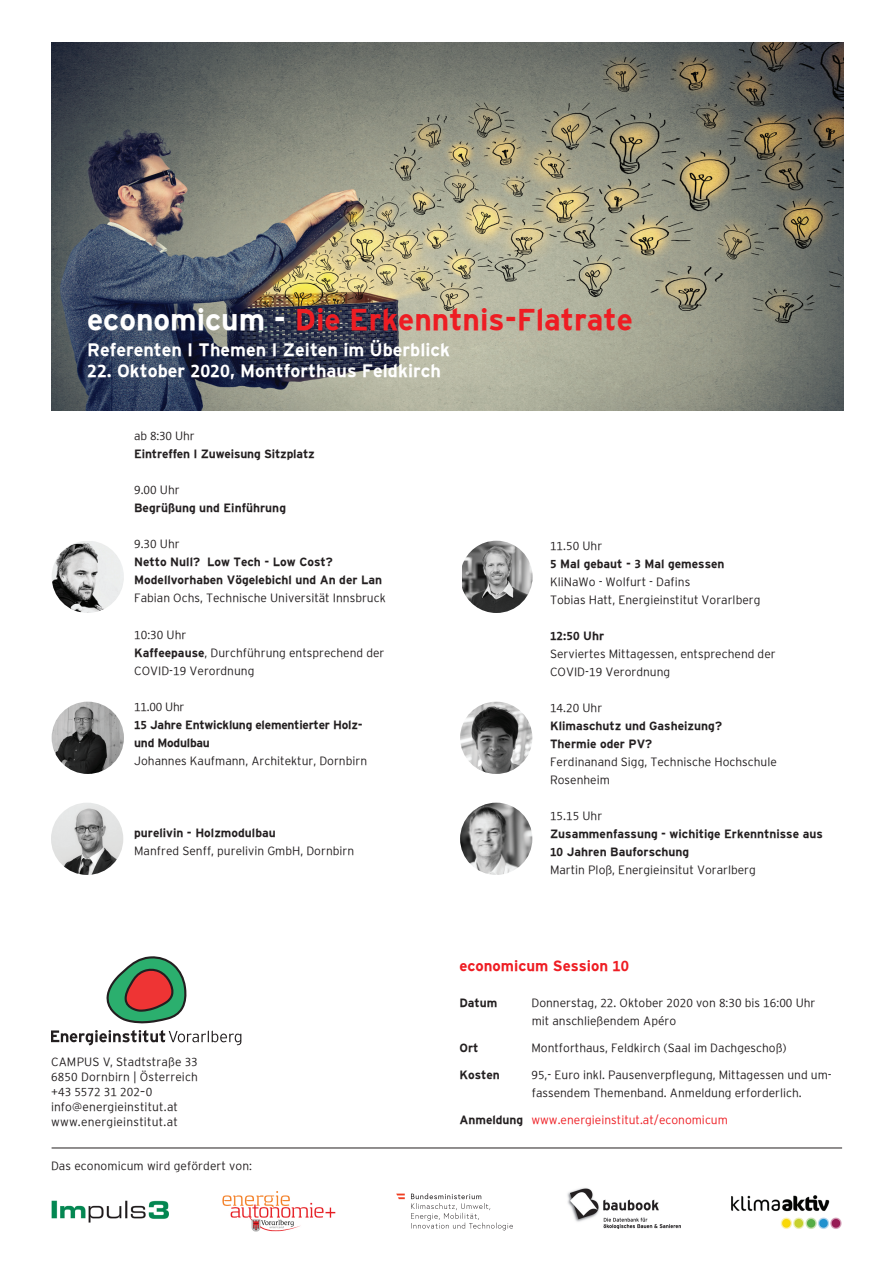
<style>
.page{position:relative;width:893px;height:1263px;background:#fff}
.page>*{position:absolute;margin:0;border:0;box-sizing:border-box;transform-origin:0 0}
.t1{font:700 30px "Energieinstitut";color:#ee1d23}
.t2{font:700 18px "Energieinstitut";color:#fff}
.t3{font:700 15px "Energieinstitut";color:#ee1d23}
.t4{font:300 12px/18px "Energieinstitut";color:#231f20}
.t5{font:700 12px/18px "Energieinstitut";color:#231f20}
.t6{font:700 12px/18px "Energieinstitut";letter-spacing:-.02em;color:#231f20}
.t7{font:300 12px "Energieinstitut";color:#ee1d23}
.s1{color:#fff}
.s2{font-weight:700}
.s3{font-weight:700;color:#231f20}
</style>
<div class="page">
<hr style="left:52px;top:1148px;width:790px;height:1px;background:#231f20">
<svg style="left:51px;top:956px;width:190px;height:89px"></svg>
<img style="left:567px;top:1188px;width:114px;height:41px">
<img style="left:731px;top:1195px;width:111px;height:34px">
<img style="left:51px;top:1201px;width:117px;height:22px">
<svg style="left:411px;top:1193px;width:102px;height:37px"></svg>
<svg style="left:396px;top:1193px;width:9px;height:6px"></svg>
<img style="left:222px;top:1191px;width:114px;height:40px">
<img style="left:52px;top:702px;width:72px;height:72px;border-radius:36px">
<img style="left:51px;top:803px;width:72px;height:72px;border-radius:36px">
<img style="left:460px;top:702px;width:72px;height:72px;border-radius:36px">
<img style="left:460px;top:803px;width:72px;height:72px;border-radius:36px">
<img style="left:462px;top:541px;width:71px;height:72px">
<img style="left:52px;top:541px;width:72px;height:72px">
<img style="left:51px;top:43px;width:793px;height:367px">
<h1 class="t1" style="left:87px;top:303px;width:547px"><span class="s1">economicum -</span> Die Erkenntnis-Flatrate</h1>
<h2 class="t2" style="left:87px;top:339px;width:364px">Referenten I Themen I Zeiten im Überblick</h2>
<h2 class="t2" style="left:87px;top:360px;width:355px">22. Oktober 2020, Montforthaus Feldkirch</h2>
<p class="t4" style="left:134px;top:427px;width:62px">ab 8:30 Uhr</p>
<p class="t5" style="left:134px;top:445px;width:182px">Eintreffen I Zuweisung Sitzplatz</p>
<p class="t4" style="left:134px;top:481px;width:47px">9.00 Uhr</p>
<p class="t5" style="left:134px;top:499px;width:153px">Begrüßung und Einführung</p>
<p class="t4" style="left:134px;top:535px;width:47px">9.30 Uhr</p>
<p class="t5" style="left:134px;top:553px;width:250px">Netto Null? Low Tech - Low Cost?<br>Modellvorhaben Vögelebichl und An der Lan</p>
<p class="t4" style="left:134px;top:589px;width:253px">Fabian Ochs, Technische Universität Innsbruck</p>
<p class="t4" style="left:134px;top:625px;width:252px">10:30 Uhr<br><span class="s2">Kaffeepause</span>, Durchführung entsprechend der<br>COVID-19 Verordnung</p>
<p class="t4" style="left:134px;top:697px;width:52px">11.00 Uhr</p>
<p class="t6" style="left:134px;top:715px;width:230px">15 Jahre Entwicklung elementierter Holz&shy;und Modulbau</p>
<p class="t4" style="left:134px;top:751px;width:235px">Johannes Kaufmann, Architektur, Dornbirn</p>
<p class="t5" style="left:134px;top:823px;width:143px">purelivin - Holzmodulbau</p>
<p class="t4" style="left:134px;top:841px;width:222px">Manfred Senff, purelivin GmbH, Dornbirn</p>
<p class="t4" style="left:51px;top:1054px;width:148px;line-height:15px">CAMPUS V, Stadtstraße 33<br>6850 Dornbirn | Österreich +43 5572 31 202–0 info@energieinstitut.at www.energieinstitut.at</p>
<p class="t4" style="left:51px;top:1157px;width:203px">Das economicum wird gefördert von:</p>
<p class="t4" style="left:550px;top:537px;width:54px">11.50 Uhr</p>
<p class="t5" style="left:550px;top:555px;width:176px">5 Mal gebaut - 3 Mal gemessen</p>
<p class="t4" style="left:550px;top:573px;width:212px">KliNaWo - Wolfurt - Dafins<br>Tobias Hatt, Energieinstitut Vorarlberg</p>
<p class="t5" style="left:550px;top:627px;width:56px">12:50 Uhr</p>
<p class="t4" style="left:550px;top:645px;width:227px">Serviertes Mittagessen, entsprechend der<br>COVID-19 Verordnung</p>
<p class="t4" style="left:550px;top:699px;width:54px">14.20 Uhr</p>
<p class="t5" style="left:550px;top:717px;width:173px">Klimaschutz und Gasheizung?<br>Thermie oder PV?</p>
<p class="t4" style="left:550px;top:753px;width:228px">Ferdinanand Sigg, Technische Hochschule<br>Rosenheim</p>
<p class="t4" style="left:550px;top:807px;width:54px">15.15 Uhr</p>
<p class="t5" style="left:550px;top:825px;width:274px">Zusammenfassung - wichitige Erkenntnisse aus<br>10 Jahren Bauforschung</p>
<p class="t4" style="left:550px;top:861px;width:207px">Martin Ploß, Energieinsitut Vorarlberg</p>
<p class="t3" style="left:459px;top:957px;width:171px">economicum Session 10</p>
<p class="t5" style="left:459px;top:994px;width:40px">Datum</p>
<p class="t4" style="left:531px;top:994px;width:286px">Donnerstag, 22. Oktober 2020 von 8:30 bis 16:00 Uhr mit anschließendem Apéro</p>
<p class="t5" style="left:459px;top:1039px;width:21px">Ort</p>
<p class="t4" style="left:531px;top:1039px;width:257px">Montforthaus, Feldkirch (Saal im Dachgeschoß)</p>
<p class="t5" style="left:459px;top:1066px;width:42px">Kosten</p>
<p class="t4" style="left:531px;top:1066px;width:302px">95,- Euro inkl. Pausenverpflegung, Mittagessen und um&shy;fassendem Themenband. Anmeldung erforderlich.</p>
<p class="t7" style="left:459px;top:1113px;width:270px"><span class="s3">Anmeldung</span> www.energieinstitut.at/economicum</p>
</div>
